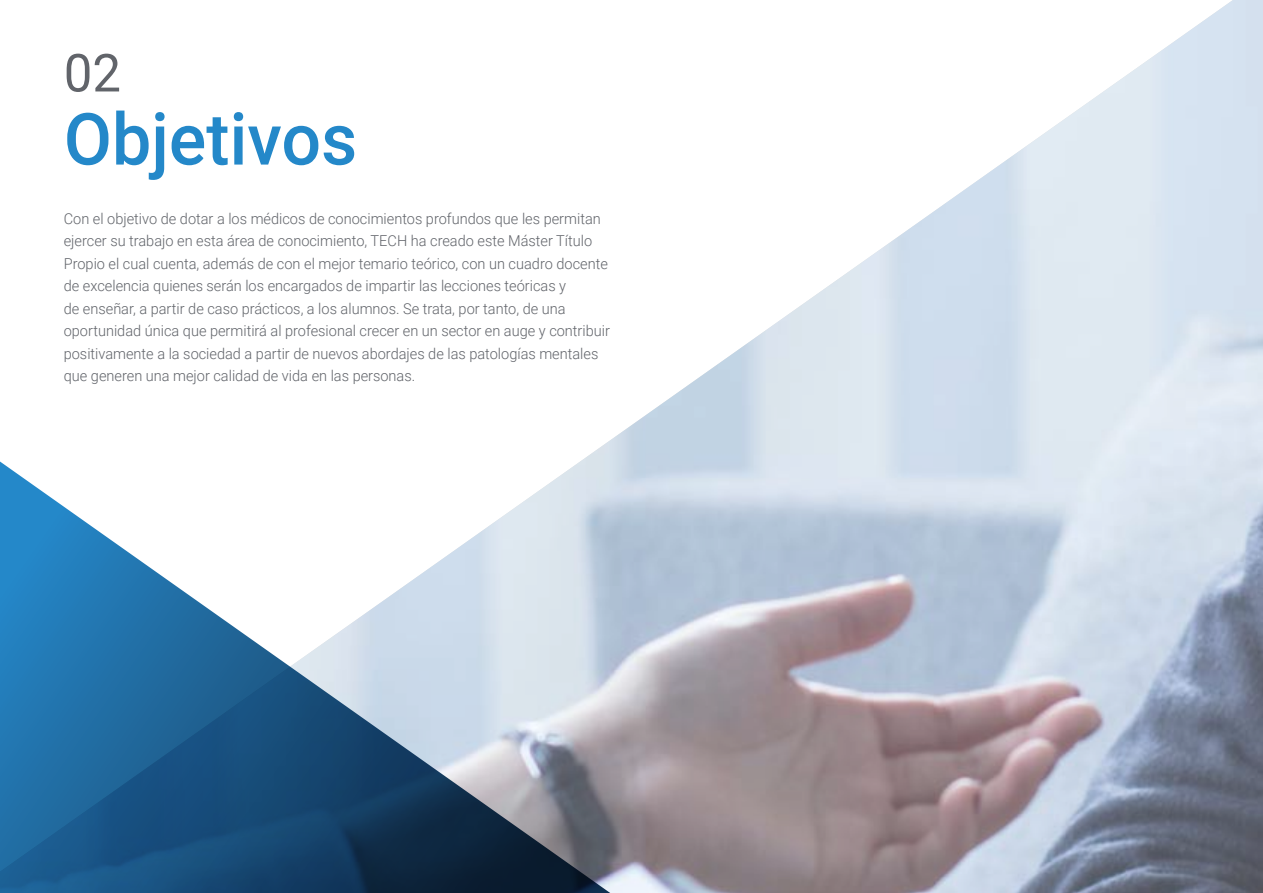
<style>
.page{position:relative;width:1263px;height:893px;background:#fff}
.page>*{position:absolute;margin:0;border:0;box-sizing:border-box;transform-origin:0 0}
.t1{font:500 72px "Roboto";color:#2488c9}
.t2{font:52.5px "Roboto";color:#61646a}
.t3{font:300 15px/22.5px "Roboto";color:#61646a}
</style>
<div class="page">
<img style="left:602px;top:0;width:661px;height:893px">
<svg style="left:0;top:446px;width:640px;height:447px"></svg>
<h2 class="t2" style="left:64px;top:36px;width:59px">02</h2>
<h1 class="t1" style="left:64px;top:89px;width:295px">Objetivos</h1>
<p class="t3" style="left:64px;top:207px;width:548px">Con el objetivo de dotar a los médicos de conocimientos profundos que les permitan ejercer su trabajo en esta área de conocimiento, TECH ha creado este Máster Título Propio el cual cuenta, además de con el mejor temario teórico, con un cuadro docente de excelencia quienes serán los encargados de impartir las lecciones teóricas y<br>de enseñar, a partir de caso prácticos, a los alumnos. Se trata, por tanto, de una oportunidad única que permitirá al profesional crecer en un sector en auge y contribuir positivamente a la sociedad a partir de nuevos abordajes de las patologías mentales que generen una mejor calidad de vida en las personas.</p>
</div>
